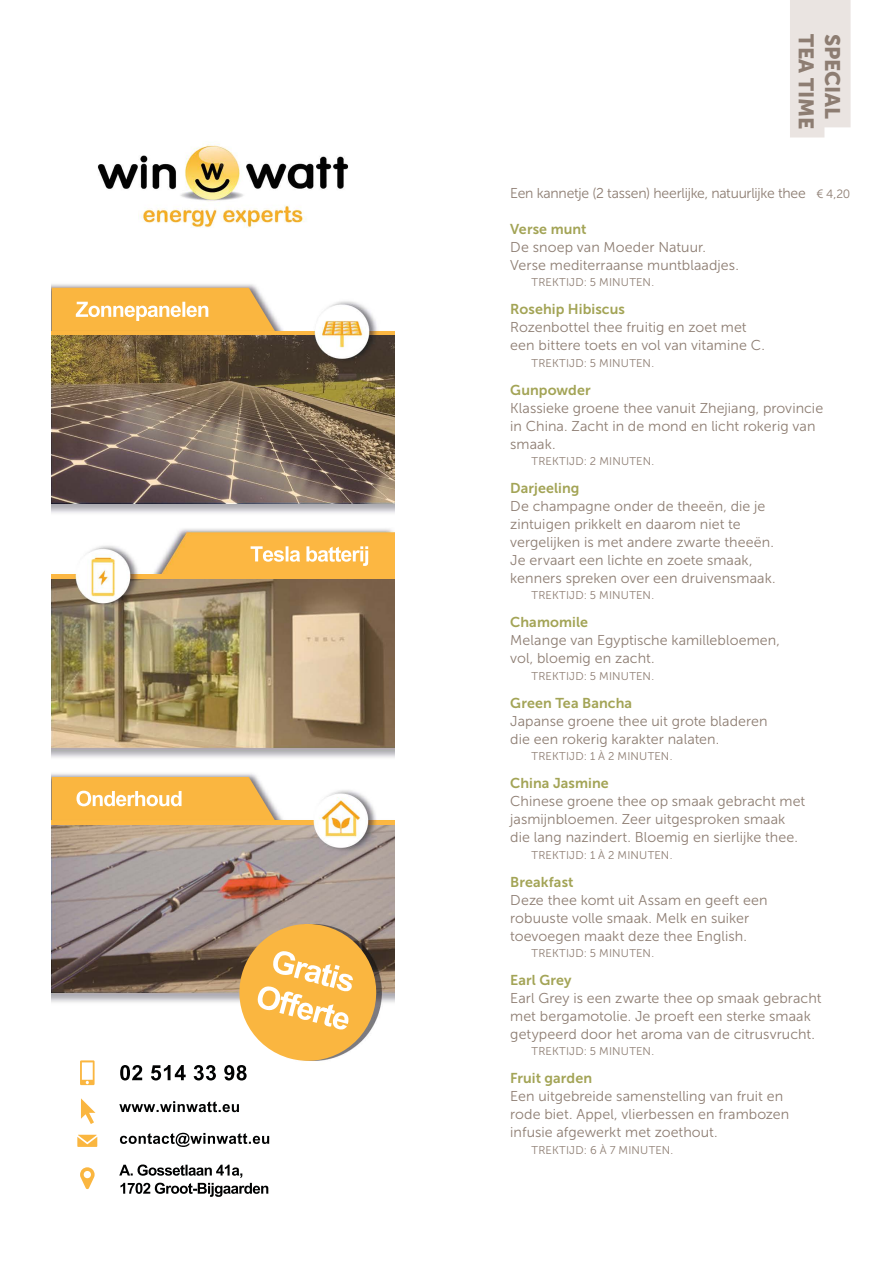
<style>
.page{position:relative;width:893px;height:1263px;background:#fff}
.page>*{position:absolute;margin:0;border:0;box-sizing:border-box;transform-origin:0 0}
.t1{font:21px "Museo Sans 900";letter-spacing:-.01em;color:#8d7d72}
.t2{font:14.25px/18px "Museo Sans 300";letter-spacing:.005em;color:#8d7d72}
.t3{font:14.25px "Museo Sans 700";letter-spacing:.005em;color:#a3a456}
.t4{font:14.25px "Museo Sans 300";letter-spacing:-.015em;color:#8d7d72}
.t5{font:11.25px "Museo Sans 300";letter-spacing:.02em;color:#8d7d72}
.s1{font-size:12px}
</style>
<div class="page">
<img style="left:52px;top:143px;width:343px;height:1054px">
<img style="left:52px;top:777px;width:241px;height:43px">
<img style="left:52px;top:824px;width:343px;height:168px">
<img style="left:52px;top:820px;width:343px;height:4px">
<img style="left:52px;top:576px;width:343px;height:172px">
<img style="left:52px;top:575px;width:342px;height:3px">
<img style="left:52px;top:288px;width:241px;height:43px">
<img style="left:52px;top:335px;width:343px;height:168px">
<img style="left:52px;top:331px;width:343px;height:4px">
<img style="left:232px;top:924px;width:152px;height:144px">
<img style="left:81px;top:1098px;width:14px;height:26px">
<img style="left:77px;top:1135px;width:20px;height:12px">
<img style="left:80px;top:1060px;width:15px;height:25px">
<img style="left:80px;top:1167px;width:15px;height:22px">
<div style="left:816px;top:0;width:35px;height:127px;background:#eae4e1"></div>
<div style="left:790px;top:0;width:34px;height:137px;background:#eae4e1"></div>
<h1 class="t1" style="left:818px;top:34px;width:96px;rotate:90deg">TEA TIME</h1>
<h1 class="t1" style="left:844px;top:34px;width:86px;rotate:90deg">SPECIAL</h1>
<p class="t4" style="left:510px;top:185px;width:342px">Een kannetje (2 tassen) heerlijke, natuurlijke thee <span class="s1">€ 4,20</span></p>
<p class="t3" style="left:510px;top:221px;width:78px">Verse munt</p>
<p class="t2" style="left:510px;top:238px;width:230px">De snoep van Moeder Natuur.<br>Verse mediterraanse muntblaadjes.</p>
<p class="t5" style="left:531px;top:276px;width:124px">TREKTIJD: 5 MINUTEN.</p>
<p class="t3" style="left:510px;top:301px;width:116px">Rosehip Hibiscus</p>
<p class="t2" style="left:510px;top:318px;width:256px">Rozenbottel thee fruitig en zoet met een bittere toets en vol van vitamine C.</p>
<p class="t5" style="left:531px;top:357px;width:124px">TREKTIJD: 5 MINUTEN.</p>
<p class="t3" style="left:510px;top:382px;width:82px">Gunpowder</p>
<p class="t2" style="left:510px;top:399px;width:314px">Klassieke groene thee vanuit Zhejiang, provincie in China. Zacht in de mond en licht rokerig van smaak.</p>
<p class="t5" style="left:531px;top:455px;width:124px">TREKTIJD: 2 MINUTEN.</p>
<p class="t3" style="left:510px;top:480px;width:71px">Darjeeling</p>
<p class="t2" style="left:510px;top:497px;width:267px">De champagne onder de theeën, die je zintuigen prikkelt en daarom niet te vergelijken is met andere zwarte theeën.<br>Je ervaart een lichte en zoete smaak, kenners spreken over een druivensmaak.</p>
<p class="t5" style="left:531px;top:589px;width:124px">TREKTIJD: 5 MINUTEN.</p>
<p class="t3" style="left:510px;top:614px;width:79px">Chamomile</p>
<p class="t2" style="left:510px;top:631px;width:271px">Melange van Egyptische kamillebloemen, vol, bloemig en zacht.</p>
<p class="t5" style="left:531px;top:670px;width:124px">TREKTIJD: 5 MINUTEN.</p>
<p class="t3" style="left:510px;top:695px;width:123px">Green Tea Bancha</p>
<p class="t2" style="left:510px;top:712px;width:259px">Japanse groene thee uit grote bladeren die een rokerig karakter nalaten.</p>
<p class="t5" style="left:531px;top:750px;width:142px">TREKTIJD: 1 À 2 MINUTEN.</p>
<p class="t3" style="left:510px;top:775px;width:100px">China Jasmine</p>
<p class="t2" style="left:510px;top:792px;width:297px">Chinese groene thee op smaak gebracht met jasmijnbloemen. Zeer uitgesproken smaak die lang nazindert. Bloemig en sierlijke thee.</p>
<p class="t5" style="left:531px;top:849px;width:142px">TREKTIJD: 1 À 2 MINUTEN.</p>
<p class="t3" style="left:510px;top:874px;width:65px">Breakfast</p>
<p class="t2" style="left:510px;top:891px;width:259px">Deze thee komt uit Assam en geeft een robuuste volle smaak. Melk en suiker toevoegen maakt deze thee English.</p>
<p class="t5" style="left:531px;top:947px;width:124px">TREKTIJD: 5 MINUTEN.</p>
<p class="t3" style="left:510px;top:972px;width:63px">Earl Grey</p>
<p class="t2" style="left:510px;top:989px;width:313px">Earl Grey is een zwarte thee op smaak gebracht met bergamotolie. Je proeft een sterke smaak getypeerd door het aroma van de citrusvrucht.</p>
<p class="t5" style="left:531px;top:1045px;width:124px">TREKTIJD: 5 MINUTEN.</p>
<p class="t3" style="left:510px;top:1070px;width:83px">Fruit garden</p>
<p class="t2" style="left:510px;top:1087px;width:281px">Een uitgebreide samenstelling van fruit en rode biet. Appel, vlierbessen en frambozen infusie afgewerkt met zoethout.</p>
<p class="t5" style="left:531px;top:1144px;width:143px">TREKTIJD: 6 À 7 MINUTEN.</p>
</div>
